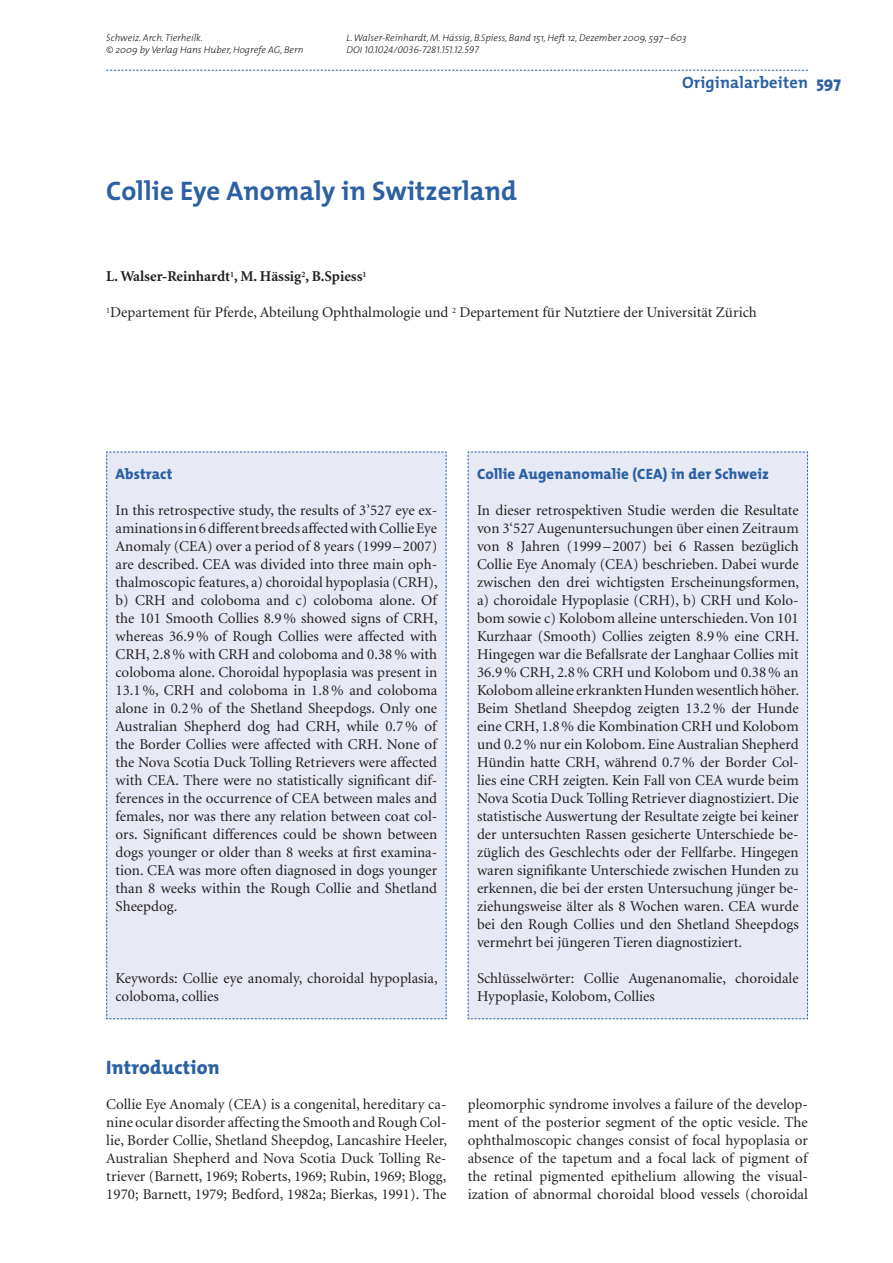
<style>
.page{position:relative;width:893px;height:1263px;background:#fff}
.page>*{position:absolute;margin:0;border:0;box-sizing:border-box;transform-origin:0 0}
.t1{font:700 27px "The Mix";letter-spacing:.005em;color:#2b60a3}
.t2{font:800 19.5px "The Mix";letter-spacing:.01em;color:#2b60a3}
.t3{font:700 16.5px "The Mix";letter-spacing:.01em;color:#2b60a3}
.t4{font:15px/18px "Minion";color:#231f20;text-align:justify}
.t5{font:800 15px "The Mix";letter-spacing:.01em;color:#2b60a3}
.t6{font:700 15px "Minion";color:#231f20}
.t7{font:italic 300 9.75px/12px "The Mix";color:#231f20}
.t8{font:italic 9.75px "The Mix Light Caps";color:#231f20}
.s1{font-family:"The Mix";font-weight:300}
.s2{font-weight:800}
</style>
<div class="page">
<svg style="left:106px;top:70px;width:702px;height:1px"></svg>
<div style="left:106px;top:451px;width:341px;height:568px;background:#e7e9f4"></div>
<div style="left:467px;top:451px;width:341px;height:568px;background:#e7e9f4"></div>
<p class="t7" style="left:106px;top:32px;width:199px">Schweiz. Arch. Tierheilk.<br>© 2009 by Verlag Hans Huber, Hogrefe AG, Bern</p>
<p class="t7" style="left:347px;top:32px;width:342px">L. Walser-Reinhardt, M. Hässig, B.Spiess, Band 151, Heft 12, Dezember 2009, 597 – 603</p>
<p class="t8" style="left:347px;top:42px;width:134px"><span class="s1">DOI</span> 10.1024/0036-7281.151.12.597</p>
<p class="t3" style="left:682px;top:75px;width:160px">Originalarbeiten <span class="s2">597</span></p>
<h1 class="t1" style="left:106px;top:178px;width:412px">Collie Eye Anomaly in Switzerland</h1>
<p class="t6" style="left:106px;top:270px;width:262px">L. Walser-Reinhardt<sup>1</sup>, M. Hässig<sup>2</sup>, B.Spiess<sup>1</sup></p>
<p class="t4" style="left:106px;top:305px;width:652px"><sup>1</sup>Departement für Pferde, Abteilung Ophthalmologie und <sup>2</sup> Departement für Nutztiere der Universität Zürich</p>
<p class="t5" style="left:116px;top:467px;width:58px">Abstract</p>
<p class="t4" style="left:116px;top:503px;width:324px">In this retrospective study, the results of 3’527 eye ex&shy;aminations in 6 different breeds affected with Collie Eye Anomaly (CEA) over a period of 8 years (1999 – 2007) are described. CEA was divided into three main oph&shy;thalmoscopic features, a) choroidal hypoplasia (CRH), b) CRH and coloboma and c) coloboma alone. Of the 101 Smooth Collies 8.9 % showed signs of CRH, whereas 36.9 % of Rough Collies were affected with CRH, 2.8 % with CRH and coloboma and 0.38 % with coloboma alone. Choroidal hypoplasia was present in 13.1 %, CRH and coloboma in 1.8 % and coloboma alone in 0.2 % of the Shetland Sheepdogs. Only one Australian Shepherd dog had CRH, while 0.7 % of the Border Collies were affected with CRH. None of the Nova Scotia Duck Tolling Retrievers were affected with CEA. There were no statistically significant dif&shy;ferences in the occurrence of CEA between males and females, nor was there any relation between coat col&shy;ors. Significant differences could be shown between dogs younger or older than 8 weeks at first examina&shy;tion. CEA was more often diagnosed in dogs younger than 8 weeks within the Rough Collie and Shetland Sheepdog.</p>
<p class="t4" style="left:116px;top:971px;width:324px">Keywords: Collie eye anomaly, choroidal hypoplasia, coloboma, collies</p>
<p class="t5" style="left:477px;top:467px;width:293px">Collie Augenanomalie (CEA) in der Schweiz</p>
<p class="t4" style="left:477px;top:503px;width:324px">In dieser retrospektiven Studie werden die Resultate von 3‘527 Augenuntersuchungen über einen Zeitraum von 8 Jahren (1999 – 2007) bei 6 Rassen bezüglich Collie Eye Anomaly (CEA) beschrieben. Dabei wurde zwischen den drei wichtigsten Erscheinungsformen, a) choroidale Hypoplasie (CRH), b) CRH und Kolo&shy;bom sowie c) Kolobom alleine unterschieden. Von 101<br>Kurzhaar (Smooth) Collies zeigten 8.9 % eine CRH.<br>Hingegen war die Befallsrate der Langhaar Collies mit 36.9 % CRH, 2.8 % CRH und Kolobom und 0.38 % an Kolobom alleine erkrankten Hunden wesentlich höher.<br>Beim Shetland Sheepdog zeigten 13.2 % der Hunde eine CRH, 1.8 % die Kombination CRH und Kolobom und 0.2 % nur ein Kolobom. Eine Australian Shepherd Hündin hatte CRH, während 0.7 % der Border Col&shy;lies eine CRH zeigten. Kein Fall von CEA wurde beim Nova Scotia Duck Tolling Retriever diagnostiziert. Die statistische Auswertung der Resultate zeigte bei keiner der untersuchten Rassen gesicherte Unterschiede be&shy;züglich des Geschlechts oder der Fellfarbe. Hingegen waren signifikante Unterschiede zwischen Hunden zu erkennen, die bei der ersten Untersuchung jünger be&shy;ziehungsweise älter als 8 Wochen waren. CEA wurde bei den Rough Collies und den Shetland Sheepdogs vermehrt bei jüngeren Tieren diagnostiziert.</p>
<p class="t4" style="left:477px;top:971px;width:323px">Schlüsselwörter: Collie Augenanomalie, choroidale<br>Hypoplasie, Kolobom, Collies</p>
<h2 class="t2" style="left:106px;top:1058px;width:115px">Introduction</h2>
<p class="t4" style="left:106px;top:1097px;width:342px">Collie Eye Anomaly (CEA) is a congenital, hereditary ca&shy;nine ocular disorder affecting the Smooth and Rough Col&shy;lie, Border Collie, Shetland Sheepdog, Lancashire Heeler, Australian Shepherd and Nova Scotia Duck Tolling Re&shy;triever (Barnett, 1969; Roberts, 1969; Rubin, 1969; Blogg, 1970; Barnett, 1979; Bedford, 1982a; Bierkas, 1991). The</p>
<p class="t4" style="left:468px;top:1097px;width:342px">pleomorphic syndrome involves a failure of the develop&shy;ment of the posterior segment of the optic vesicle. The ophthalmoscopic changes consist of focal hypoplasia or absence of the tapetum and a focal lack of pigment of the retinal pigmented epithelium allowing the visual&shy;ization of abnormal choroidal blood vessels (choroidal</p>
</div>
